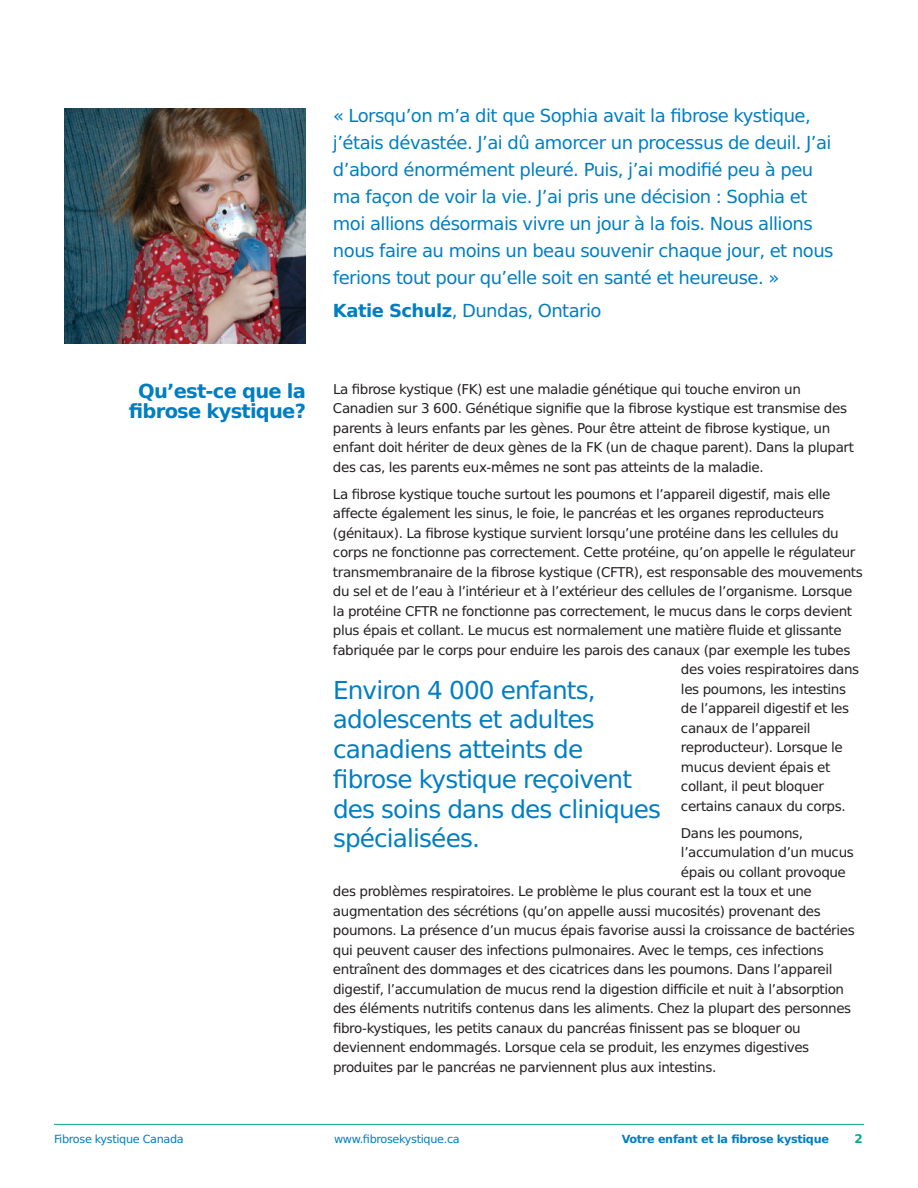
<style>
.page{position:relative;width:918px;height:1188px;background:#fff}
.page>*{position:absolute;margin:0;border:0;box-sizing:border-box;transform-origin:0 0}
.t1{font:24.75px/29.7px "DejaVu Sans";letter-spacing:-.035em;color:#007ec2}
.t2{font:700 19.5px/19.5px "DejaVu Sans";letter-spacing:-.04em;color:#007ec2;text-align:center}
.t3{font:18px/27px "DejaVu Sans";letter-spacing:-.03em;color:#007ec2}
.t4{font:13.5px/19.5px "DejaVu Sans";letter-spacing:-.03em;color:#231f20}
.t5{font:700 12px "DejaVu Sans";color:#00a98f}
.t6{font:11.25px "DejaVu Sans";letter-spacing:-.03em;color:#007ec2}
.t7{font:700 11.25px "DejaVu Sans";letter-spacing:-.03em;color:#007ec2}
.s1{font-weight:700}
</style>
<div class="page">
<hr style="left:54px;top:1124px;width:810px;height:1px;background:#00a98f">
<img style="left:64px;top:108px;width:242px;height:235px">
<h2 class="t2" style="left:129px;top:381px;width:179px">Qu’est-ce que la fibrose kystique?</h2>
<p class="t3" style="left:333px;top:101px;width:502px">« Lorsqu’on m’a dit que Sophia avait la fibrose kystique, j’étais dévastée. J’ai dû amorcer un processus de deuil. J’ai d’abord énormément pleuré. Puis, j’ai modifié peu à peu ma façon de voir la vie. J’ai pris une décision : Sophia et moi allions désormais vivre un jour à la fois. Nous allions nous faire au moins un beau souvenir chaque jour, et nous ferions tout pour qu’elle soit en santé et heureuse. »</p>
<h3 class="t3" style="left:333px;top:297px;width:270px"><span class="s1">Katie Schulz</span>, Dundas, Ontario</h3>
<p class="t4" style="left:333px;top:379px;width:523px">La fibrose kystique (FK) est une maladie génétique qui touche environ un Canadien sur 3 600. Génétique signifie que la fibrose kystique est transmise des parents à leurs enfants par les gènes. Pour être atteint de fibrose kystique, un enfant doit hériter de deux gènes de la FK (un de chaque parent). Dans la plupart des cas, les parents eux-mêmes ne sont pas atteints de la maladie.</p>
<p class="t4" style="left:333px;top:484px;width:499px">La fibrose kystique touche surtout les poumons et l’appareil digestif, mais elle</p>
<p class="t4" style="left:333px;top:504px;width:493px">affecte également les sinus, le foie, le pancréas et les organes reproducteurs</p>
<p class="t4" style="left:333px;top:523px;width:507px">(génitaux). La fibrose kystique survient lorsqu’une protéine dans les cellules du</p>
<p class="t4" style="left:333px;top:543px;width:524px">corps ne fonctionne pas correctement. Cette protéine, qu’on appelle le régulateur</p>
<p class="t4" style="left:333px;top:562px;width:531px">transmembranaire de la fibrose kystique (CFTR), est responsable des mouvements</p>
<p class="t4" style="left:333px;top:582px;width:521px">du sel et de l’eau à l’intérieur et à l’extérieur des cellules de l’organisme. Lorsque</p>
<p class="t4" style="left:333px;top:601px;width:521px">la protéine CFTR ne fonctionne pas correctement, le mucus dans le corps devient</p>
<p class="t4" style="left:333px;top:621px;width:510px">plus épais et collant. Le mucus est normalement une matière fluide et glissante</p>
<p class="t4" style="left:333px;top:640px;width:519px">fabriquée par le corps pour enduire les parois des canaux (par exemple les tubes</p>
<p class="t4" style="left:681px;top:660px;width:180px">des voies respiratoires dans</p>
<p class="t4" style="left:681px;top:679px;width:167px">les poumons, les intestins</p>
<p class="t4" style="left:681px;top:699px;width:170px">de l’appareil digestif et les</p>
<p class="t4" style="left:681px;top:718px;width:131px">canaux de l’appareil</p>
<p class="t4" style="left:681px;top:738px;width:163px">reproducteur). Lorsque le</p>
<p class="t4" style="left:681px;top:757px;width:151px">mucus devient épais et</p>
<p class="t4" style="left:681px;top:777px;width:144px">collant, il peut bloquer</p>
<p class="t4" style="left:681px;top:796px;width:166px">certains canaux du corps.</p>
<p class="t4" style="left:681px;top:823px;width:124px">Dans les poumons,</p>
<p class="t4" style="left:681px;top:843px;width:174px">l’accumulation d’un mucus</p>
<p class="t4" style="left:681px;top:862px;width:166px">épais ou collant provoque</p>
<p class="t4" style="left:333px;top:882px;width:480px">des problèmes respiratoires. Le problème le plus courant est la toux et une</p>
<p class="t4" style="left:333px;top:901px;width:489px">augmentation des sécrétions (qu’on appelle aussi mucosités) provenant des</p>
<p class="t4" style="left:333px;top:921px;width:523px">poumons. La présence d’un mucus épais favorise aussi la croissance de bactéries</p>
<p class="t4" style="left:333px;top:940px;width:492px">qui peuvent causer des infections pulmonaires. Avec le temps, ces infections</p>
<p class="t4" style="left:333px;top:960px;width:501px">entraînent des dommages et des cicatrices dans les poumons. Dans l’appareil</p>
<p class="t4" style="left:333px;top:979px;width:513px">digestif, l’accumulation de mucus rend la digestion difficile et nuit à l’absorption</p>
<p class="t4" style="left:333px;top:999px;width:520px">des éléments nutritifs contenus dans les aliments. Chez la plupart des personnes</p>
<p class="t4" style="left:333px;top:1018px;width:469px">fibro-kystiques, les petits canaux du pancréas finissent pas se bloquer ou</p>
<p class="t4" style="left:333px;top:1038px;width:478px">deviennent endommagés. Lorsque cela se produit, les enzymes digestives</p>
<p class="t4" style="left:333px;top:1057px;width:385px">produites par le pancréas ne parviennent plus aux intestins.</p>
<h1 class="t1" style="left:333px;top:675px;width:330px">Environ 4 000 enfants, adolescents et adultes canadiens atteints de fibrose kystique reçoivent des soins dans des cliniques spécialisées.</h1>
<p class="t6" style="left:54px;top:1130px;width:131px">Fibrose kystique Canada</p>
<p class="t6" style="left:334px;top:1130px;width:127px">www.fibrosekystique.ca</p>
<p class="t7" style="left:622px;top:1130px;width:209px">Votre enfant et la fibrose kystique</p>
<p class="t5" style="left:855px;top:1129px;width:10px">2</p>
</div>
